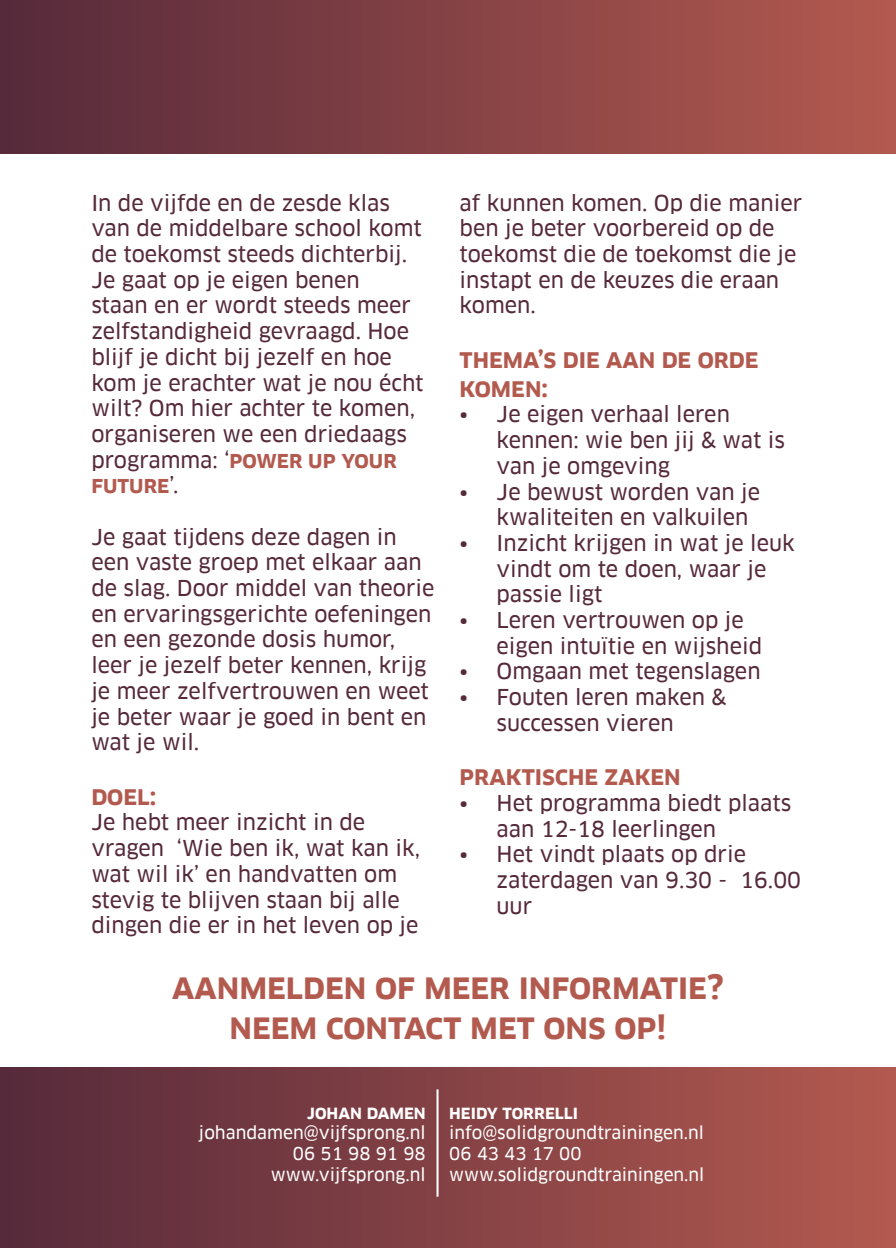
<style>
.page{position:relative;width:896px;height:1248px;background:#fff}
.page>*{position:absolute;margin:0;border:0;box-sizing:border-box;transform-origin:0 0}
.t1{font:700 32.8px "Clan Sc Offc";color:#b35a4f}
.t2{font:700 24px/28.8px "Clan Sc Offc";color:#b35a4f}
.t3{font:21.4px/25.6px "Clan Offc News";color:#562a3b}
.t4{font:17.2px "Clan Offc News";color:#fff}
.t5{font:700 17.2px "Clan Sc Offc";color:#fff}
.s1{font-family:"Clan Sc Offc";font-weight:700;color:#b35a4f}
</style>
<div class="page">
<div style="left:0;top:0;width:896px;height:153px;background:linear-gradient(to right,#562a3b,#b35a4f)"></div>
<div style="left:0;top:1067px;width:896px;height:180px;background:linear-gradient(to right,#562a3b,#b35a4f)"></div>
<hr style="left:436px;top:1089px;width:2px;height:107px;background:#fff">
<p class="t3" style="left:91px;top:190px;width:334px">In de vijfde en de zesde klas van de middelbare school komt de toekomst steeds dichterbij.<br>Je gaat op je eigen benen<br>staan en er wordt steeds meer zelfstandigheid gevraagd. Hoe blijf je dicht bij jezelf en hoe kom je erachter wat je nou écht wilt? Om hier achter te komen, organiseren we een driedaags programma: ‘<span class="s1">POWER UP YOUR<br>FUTURE</span>’.</p>
<p class="t3" style="left:91px;top:524px;width:345px">Je gaat tijdens deze dagen in een vaste groep met elkaar aan de slag. Door middel van theorie en ervaringsgerichte oefeningen en een gezonde dosis humor, leer je jezelf beter kennen, krijg je meer zelfvertrouwen en weet je beter waar je goed in bent en wat je wil.</p>
<p class="t2" style="left:91px;top:781px;width:66px">DOEL:</p>
<p class="t3" style="left:91px;top:810px;width:330px">Je hebt meer inzicht in de vragen ‘Wie ben ik, wat kan ik, wat wil ik’ en handvatten om stevig te blijven staan bij alle</p>
<p class="t3" style="left:91px;top:912px;width:329px">dingen die er in het leven op je</p>
<p class="t3" style="left:460px;top:190px;width:344px">af kunnen komen. Op die manier ben je beter voorbereid op de toekomst die de toekomst die je instapt en de keuzes die eraan komen.</p>
<p class="t2" style="left:460px;top:345px;width:300px">THEMA’S DIE AAN DE ORDE<br>KOMEN:</p>
<p class="t3" style="left:496px;top:402px;width:290px;text-indent:-37px">• Je eigen verhaal leren kennen: wie ben jij &amp; wat is van je omgeving</p>
<p class="t3" style="left:496px;top:479px;width:265px;text-indent:-37px">• Je bewust worden van je kwaliteiten en valkuilen</p>
<p class="t3" style="left:496px;top:530px;width:300px;text-indent:-37px">• Inzicht krijgen in wat je leuk vindt om te doen, waar je passie ligt</p>
<p class="t3" style="left:496px;top:607px;width:267px;text-indent:-37px">• Leren vertrouwen op je eigen intuïtie en wijsheid</p>
<p class="t3" style="left:460px;top:659px;width:302px">• Omgaan met tegenslagen</p>
<p class="t3" style="left:496px;top:684px;width:231px;text-indent:-37px">• Fouten leren maken &amp; successen vieren</p>
<p class="t2" style="left:460px;top:762px;width:223px">PRAKTISCHE ZAKEN</p>
<p class="t3" style="left:496px;top:790px;width:296px;text-indent:-37px">• Het programma biedt plaats aan 12-18 leerlingen</p>
<p class="t3" style="left:496px;top:841px;width:306px;text-indent:-37px">• Het vindt plaats op drie zaterdagen van 9.30 - 16.00 uur</p>
<p class="t1" style="left:172px;top:969px;width:553px">AANMELDEN OF MEER INFORMATIE?</p>
<p class="t1" style="left:229px;top:1008px;width:438px">NEEM CONTACT MET ONS OP!</p>
<p class="t5" style="left:307px;top:1102px;width:120px">JOHAN DAMEN</p>
<p class="t4" style="left:199px;top:1123px;width:228px">johandamen@vijfsprong.nl</p>
<p class="t4" style="left:293px;top:1144px;width:134px">06 51 98 91 98</p>
<p class="t4" style="left:271px;top:1164px;width:157px">www.vijfsprong.nl</p>
<p class="t5" style="left:449px;top:1102px;width:130px">HEIDY TORRELLI</p>
<p class="t4" style="left:449px;top:1123px;width:256px">info@solidgroundtrainingen.nl</p>
<p class="t4" style="left:449px;top:1143px;width:134px">06 43 43 17 00</p>
<p class="t4" style="left:449px;top:1164px;width:257px">www.solidgroundtrainingen.nl</p>
</div>
